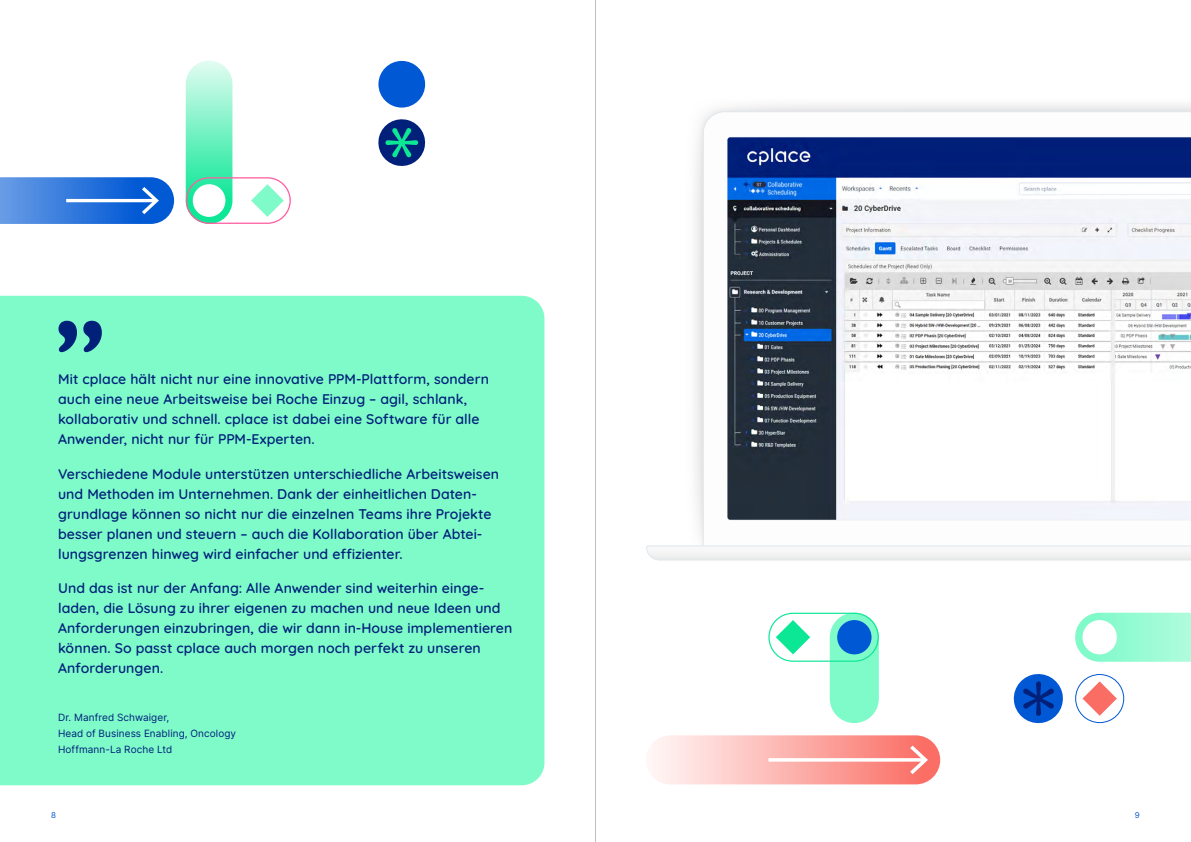
<style>
.page{position:relative;width:1191px;height:842px;background:#fff}
.page>*{position:absolute;margin:0;border:0;box-sizing:border-box;transform-origin:0 0}
.t1{font:600 14px/20px "Quicksand";letter-spacing:.005em;color:#00207a}
.t2{font:10px/16px "Inter V";letter-spacing:.01em;color:#00207a}
.t3{font:8px "Inter V";color:#0058d4}
</style>
<div class="page">
<svg style="left:186px;top:61px;width:46px;height:163px;background:#86f3ca"></svg>
<svg style="left:186px;top:177px;width:105px;height:47px"></svg>
<svg style="left:0;top:177px;width:174px;height:47px;background:#3e81de"></svg>
<div style="left:0;top:296px;width:544px;height:489px;background:#7ffac9"></div>
<svg style="left:58px;top:321px;width:44px;height:31px"></svg>
<div style="left:378px;top:61px;width:47px;height:47px;background:#0058d4;border-radius:50%"></div>
<svg style="left:378px;top:119px;width:48px;height:47px"></svg>
<svg style="left:689px;top:105px;width:502px;height:441px;fill:#f2f2f2"></svg>
<svg style="left:703px;top:111px;width:488px;height:435px"></svg>
<svg style="left:646px;top:546px;width:545px;height:14px"></svg>
<div style="left:829px;top:613px;width:50px;height:110px;background:#7ffac9;border-radius:25px"></div>
<div style="left:646px;top:735px;width:294px;height:49px;background:linear-gradient(to right,#fffaf9,#fa685f);border-radius:25px"></div>
<svg style="left:1075px;top:613px;width:116px;height:49px;background:#9ffbd6"></svg>
<div style="left:1082px;top:620px;width:34px;height:34px;background:#fff;border-radius:50%"></div>
<svg style="left:1075px;top:674px;width:49px;height:49px"></svg>
<svg style="left:768px;top:613px;width:111px;height:49px"></svg>
<svg style="left:768px;top:758px;width:142px;height:4px"></svg>
<svg style="left:910px;top:745px;width:18px;height:29px"></svg>
<svg style="left:1013px;top:674px;width:50px;height:50px"></svg>
<hr style="left:595px;top:0;width:1px;height:842px;background:#808080">
<p class="t1" style="left:58px;top:368px;width:432px">Mit cplace hält nicht nur eine innovative PPM-Plattform, sondern auch eine neue Arbeitsweise bei Roche Einzug – agil, schlank, kollaborativ und schnell. cplace ist dabei eine Software für alle Anwender, nicht nur für PPM-Experten.</p>
<p class="t1" style="left:58px;top:462px;width:442px">Verschiedene Module unterstützen unterschiedliche Arbeitsweisen und Methoden im Unternehmen. Dank der einheitlichen Daten&shy;grundlage können so nicht nur die einzelnen Teams ihre Projekte besser planen und steuern – auch die Kollaboration über Abtei&shy;lungsgrenzen hinweg wird einfacher und effizienter.</p>
<p class="t1" style="left:58px;top:576px;width:456px">Und das ist nur der Anfang: Alle Anwender sind weiterhin einge&shy;laden, die Lösung zu ihrer eigenen zu machen und neue Ideen und Anforderungen einzubringen, die wir dann in-House implementieren können. So passt cplace auch morgen noch perfekt zu unseren Anforderungen.</p>
<p class="t2" style="left:58px;top:709px;width:179px">Dr. Manfred Schwaiger,<br>Head of Business Enabling, Oncology<br>Hoffmann-La Roche Ltd</p>
<p class="t3" style="left:51px;top:809px;width:6px">8</p>
<p class="t3" style="left:1135px;top:809px;width:6px">9</p>
</div>
